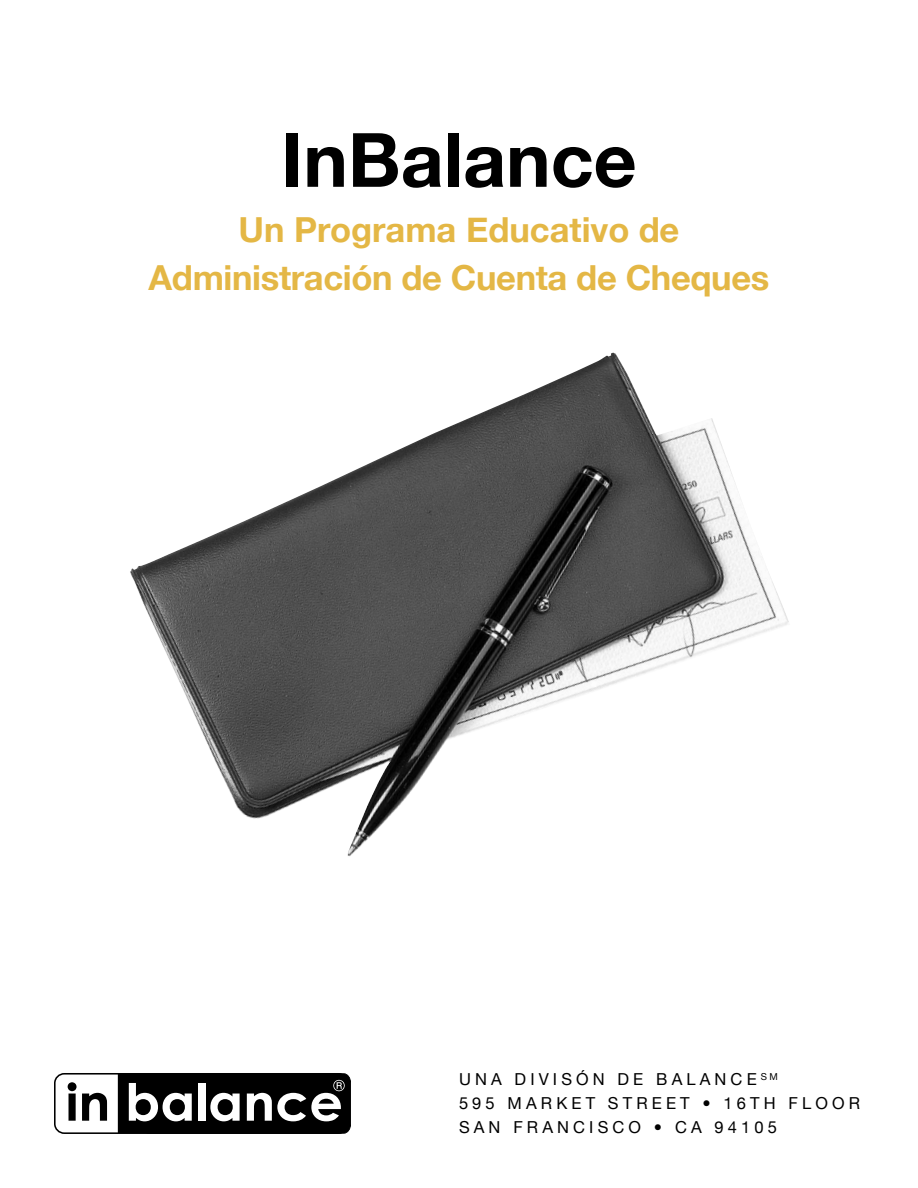
<style>
.page{position:relative;width:918px;height:1188px;background:#fff}
.page>*{position:absolute;margin:0;border:0;box-sizing:border-box;transform-origin:0 0}
.t1{font:700 75px "Helvetica Neue";color:#000}
.t2{font:700 34.5px/48px "Helvetica Neue";letter-spacing:-.01em;color:#e4b745;text-align:center}
.t3{font:16.5px/24px "Helvetica Neue";letter-spacing:.25em;color:#000}
</style>
<div class="page">
<img style="left:130px;top:352px;width:659px;height:505px">
<div style="left:54px;top:1073px;width:295px;height:61px;border:2px solid #000;border-radius:9px"></div>
<div style="left:118px;top:1074px;width:71px;height:58px;background:#000"></div>
<div style="left:118px;top:1073px;width:72px;height:60px;border:1px solid #000"></div>
<svg style="left:68px;top:1082px;width:39px;height:39px"></svg>
<svg style="left:129px;top:1073px;width:222px;height:61px"></svg>
<h1 class="t1" style="left:281px;top:114px;width:357px">InBalance</h1>
<h2 class="t2" style="left:149px;top:205px;width:622px">Un Programa Educativo de<br>Administración de Cuenta de Cheques</h2>
<p class="t3" style="left:459px;top:1067px;width:403px">UNA DIVISÓN DE BALANCE <sup>SM<br></sup>595 MARKET STREET • 16TH FLOOR<br>SAN FRANCISCO • CA 94105</p>
</div>
